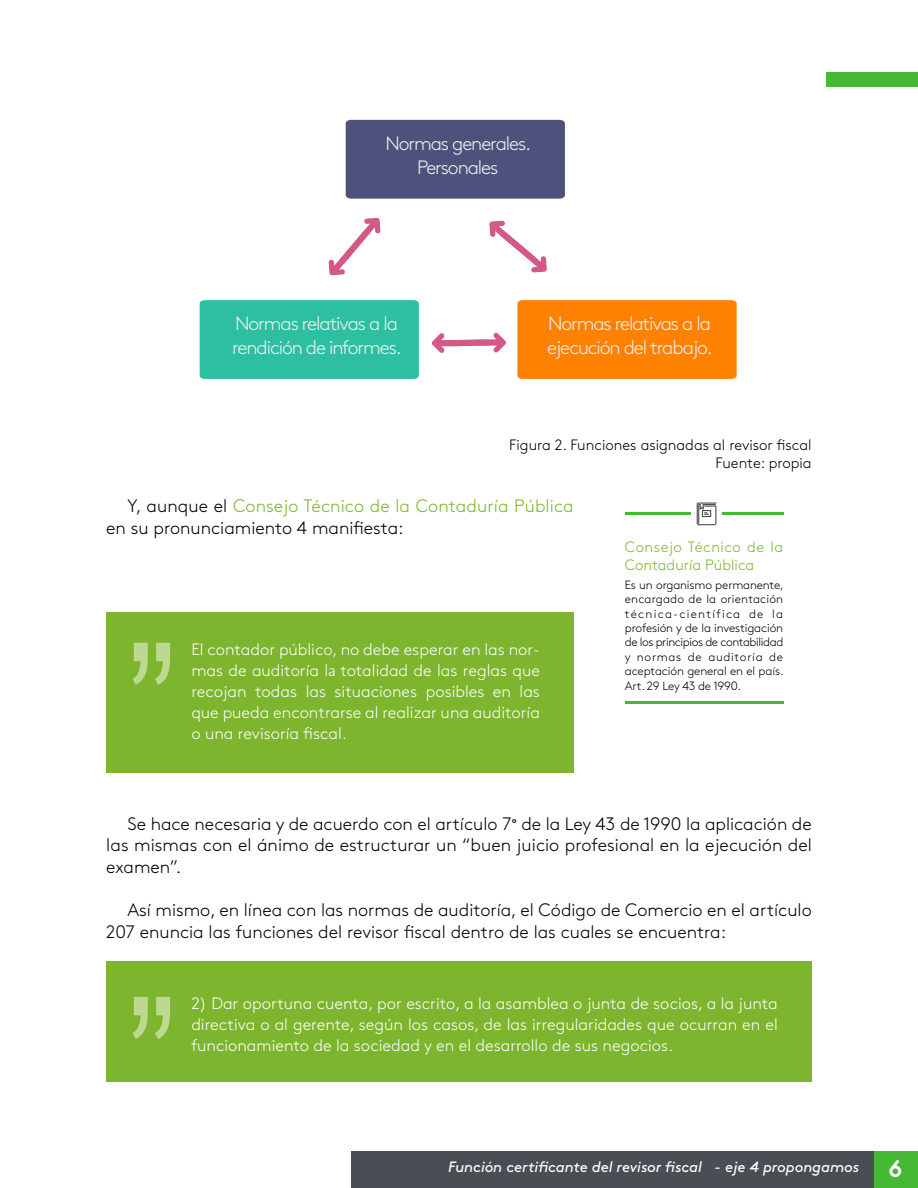
<style>
.page{position:relative;width:918px;height:1188px;background:#fff}
.page>*{position:absolute;margin:0;border:0;box-sizing:border-box;transform-origin:0 0}
.t1{font:180px "Arial Narrow";color:#bdd991}
.t2{font:300 19.35px/23.9px "Brown Std";letter-spacing:-.055em;color:#f1f1f1}
.t3{font:300 18px/21.6px "Brown Std";color:#000}
.t4{font:300 16.5px/21px "Brown Std";color:#fff;text-align:justify}
.t5{font:300 15px/18px "Brown Std";color:#000;text-align:right}
.t6{font:italic 15px "Brown Std";letter-spacing:-.005em;color:#fff}
.t7{font:300 15px/18px "Brown Std";color:#7eb62d}
.t8{font:300 12px/14.4px "Brown Std";letter-spacing:-.01em;color:#000}
.s1{color:#7eb62d}
.s2{font-family:"Calibri"}
.s3{font-family:"Calibri";font-weight:400;font-size:16.5px}
.s4{font-family:"Areandina Voz";font-style:normal;font-size:24px}
</style>
<div class="page">
<div style="left:826px;top:72px;width:92px;height:15px;background:#45b933"></div>
<div style="left:873px;top:1151px;width:45px;height:37px;background:#45b933"></div>
<div style="left:351px;top:1151px;width:522px;height:37px;background:#4a4d54"></div>
<div style="left:106px;top:612px;width:468px;height:161px;background:#7db52e"></div>
<div style="left:346px;top:120px;width:219px;height:79px;background:#4e517c"></div>
<div style="left:200px;top:300px;width:219px;height:79px;background:#2ebfa3"></div>
<div style="left:517px;top:300px;width:220px;height:79px;background:#fe8102"></div>
<svg style="left:329px;top:218px;width:51px;height:57px"></svg>
<svg style="left:489px;top:221px;width:58px;height:51px"></svg>
<svg style="left:432px;top:333px;width:74px;height:20px"></svg>
<hr style="left:625px;top:513px;width:158px;height:2px;background:#45b933">
<svg style="left:691px;top:502px;width:31px;height:24px"></svg>
<hr style="left:625px;top:701px;width:158px;height:3px;background:#45b933">
<svg style="left:697px;top:503px;width:19px;height:22px"></svg>
<div style="left:106px;top:961px;width:706px;height:121px;background:#7db52e"></div>
<p class="t2" style="left:385px;top:132px;width:147px;text-align:center">Normas generales.<br>Personales</p>
<p class="t2" style="left:232px;top:312px;width:171px">Normas relativas a la rendición de informes.</p>
<p class="t2" style="left:547px;top:312px;width:167px">Normas relativas a la ejecución del trabajo.</p>
<p class="t5" style="left:509px;top:436px;width:304px">Figura 2. Funciones asignadas al revisor fiscal<br>Fuente: propia</p>
<p class="t3" style="left:106px;top:495px;width:469px;text-indent:21px">Y, aunque el <span class="s1">Consejo Técnico de la Contaduría Pública </span>en su pronunciamiento 4 manifiesta:</p>
<h1 class="t1" style="left:128px;top:576px;width:51px">”</h1>
<p class="t4" style="left:191px;top:639px;width:350px">El contador público, no debe esperar en las nor&shy;mas de auditoría l<span class="s2">a</span> totalidad de las reglas que recojan todas las situaciones posibles en las que pueda encontrarse al realizar una auditoría o una revisoría fiscal.</p>
<p class="t7" style="left:625px;top:538px;width:160px">Consejo Técnico de la<br>Contaduría Pública</p>
<p class="t8" style="left:625px;top:578px;width:160px">Es un organismo permanente, encargado de la orientación técnica-científica de la profesión y de la investigación de los principios de contabilidad y normas de auditoría de aceptación general en el país.<br>Art. 29 Ley 43 de 1990.</p>
<p class="t3" style="left:106px;top:813px;width:707px;text-align:justify;text-indent:21px">Se hace necesaria y de acuerdo con el artículo 7<span class="s3">°</span> de la Ley 43 de 1990 la aplicación de las mismas con el ánimo de estructurar un “buen juicio profesional en la ejecución del examen”.</p>
<p class="t3" style="left:106px;top:899px;width:707px;text-indent:21px">Así mismo, en línea con las normas de auditoría, el Código de Comercio en el artículo<br>207 enuncia las funciones del revisor fiscal dentro de las cuales se encuentra:</p>
<h1 class="t1" style="left:128px;top:930px;width:51px">”</h1>
<p class="t4" style="left:191px;top:993px;width:588px">2) Dar oportuna cuenta, por escrito, a la asamblea o junta de socios, a la junta directiva o al gerente, según los casos, de las irregularidades que ocurran en el funcionamiento de la sociedad y en el desarrollo de sus negocios.</p>
<p class="t6" style="left:448px;top:1158px;width:455px">Función certificante del revisor fiscal - eje 4 propongamos <span class="s4">6</span></p>
</div>
